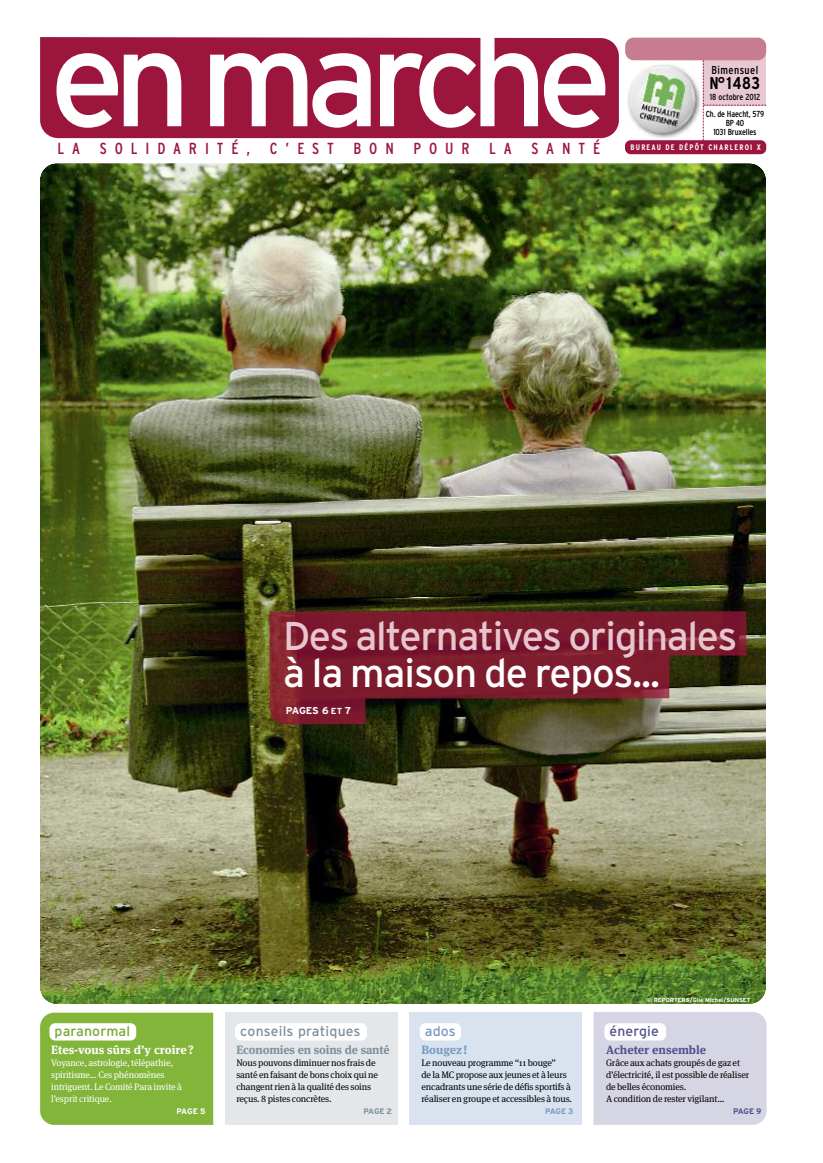
<style>
.page{position:relative;width:823px;height:1163px;background:#fff}
.page>*{position:absolute;margin:0;border:0;box-sizing:border-box;transform-origin:0 0}
.t1{font:136.3px "Interstate";letter-spacing:-.085em;color:#fff}
.t2{font:40px "Interstate";letter-spacing:-.035em;color:#e6c5cf}
.t3{font:40px "Interstate";letter-spacing:-.025em;color:#fff}
.t4{font:700 condensed 17.1px "Interstate";color:#000}
.t5{font:condensed 16px "Interstate";letter-spacing:.495em;color:#9b153d}
.t6{font:14px "Interstate";letter-spacing:.015em;color:#7e909c}
.t7{font:14px "Interstate";letter-spacing:.015em;color:#79a836}
.t8{font:14px "Interstate";letter-spacing:.015em;color:#53518c}
.t9{font:14px "Interstate";color:#789abf}
.t10{font:700 12px "Meta Serif";color:#fff}
.t11{font:700 12px "Meta Serif";letter-spacing:-.01em;color:#7e909c}
.t12{font:700 12px "Meta Serif";color:#53518c}
.t13{font:700 12px "Meta Serif";color:#789abf}
.t14{font:condensed 11.5px "Interstate";letter-spacing:.035em;color:#000}
.t15{font:700 10px "Interstate";letter-spacing:-.025em;color:#fff}
.t16{font:9.4px/12px "Meta Serif";letter-spacing:-.015em;color:#000}
.t17{font:9.4px/12px "Meta Serif";letter-spacing:-.015em;color:#fff}
.t18{font:condensed 8.7px/17px "Interstate";letter-spacing:-.015em;color:#000;text-align:center}
.t19{font:700 condensed 8px "Interstate";letter-spacing:.145em;color:#fff}
.t20{font:700 8px "Interstate";color:#fff}
.t21{font:700 8px "Interstate";color:#7e909c}
.t22{font:700 8px "Interstate";color:#789abf}
.t23{font:700 8px "Interstate";color:#53518c}
.t24{font:700 5.8px "Interstate";letter-spacing:.005em;color:#fff}
.s1{font-size:8.7px}
</style>
<div class="page">
<img style="left:40px;top:163px;width:725px;height:841px;border-radius:17px">
<div style="left:40px;top:1012px;width:173px;height:112px;background:#82b53a"></div>
<div style="left:224px;top:1012px;width:173px;height:112px;background:#e3e7e9"></div>
<div style="left:409px;top:1012px;width:172px;height:112px;background:#d8e3ef"></div>
<div style="left:593px;top:1012px;width:173px;height:112px;background:#d6d5e3"></div>
<div style="left:49px;top:1023px;width:87px;height:17px;background:#fff;border-radius:6px"></div>
<div style="left:235px;top:1023px;width:131px;height:17px;background:#fff;border-radius:6px"></div>
<div style="left:419px;top:1023px;width:42px;height:17px;background:#fff;border-radius:6px"></div>
<div style="left:604px;top:1023px;width:61px;height:17px;background:#fff;border-radius:6px"></div>
<div style="left:624px;top:140px;width:141px;height:14px;background:#9b153d;border-radius:6px"></div>
<img style="left:627px;top:64px;width:74px;height:74px">
<div style="left:40px;top:37px;width:578px;height:101px;background:#9b153d"></div>
<div style="left:625px;top:38px;width:140px;height:22px;background:#c77c92;border-radius:9px"></div>
<svg style="left:702px;top:60px;width:63px;height:80px"></svg>
<img style="left:269px;top:611px;width:477px;height:113px">
<h1 class="t1" style="left:49px;top:-1px;width:564px">enmarche</h1>
<h3 class="t5" style="left:58px;top:139px;width:544px">LA SOLIDARITÉ, C’EST BON POUR LA SANTÉ</h3>
<p class="t14" style="left:711px;top:63px;width:48px">Bimensuel</p>
<h3 class="t4" style="left:709px;top:73px;width:52px">N°1483</h3>
<p class="t18" style="left:705px;top:88px;width:60px">18 octobre 2012<br>Ch. de Haecht, 579</p>
<p class="t18" style="left:713px;top:118px;width:45px;line-height:9px">BP 40<br>1031 Bruxelles</p>
<p class="t19" style="left:630px;top:142px;width:132px">BUREAU DE DÉPÔT CHARLEROI X</p>
<h2 class="t2" style="left:283px;top:613px;width:455px">Des alternatives originales</h2>
<h2 class="t3" style="left:283px;top:649px;width:378px">à la maison de repos...</h2>
<p class="t15" style="left:286px;top:705px;width:67px">PAGES 6 <span class="s1">ET</span> 7</p>
<h3 class="t7" style="left:55px;top:1023px;width:77px">paranormal</h3>
<p class="t10" style="left:51px;top:1044px;width:144px">Etes-vous sûrs d’y croire?</p>
<p class="t17" style="left:51px;top:1057px;width:132px">Voyance, astrologie, télépathie, spiritisme… Ces phénomènes intriguent. Le Comité Para invite à l’esprit critique.</p>
<p class="t20" style="left:176px;top:1106px;width:30px">PAGE 5</p>
<h3 class="t6" style="left:240px;top:1023px;width:122px">conseils pratiques</h3>
<p class="t11" style="left:236px;top:1044px;width:155px">Economies en soins de santé</p>
<p class="t16" style="left:236px;top:1057px;width:143px">Nous pouvons diminuer nos frais de santé en faisant de bons choix qui ne changent rien à la qualité des soins reçus. 8 pistes concrètes.</p>
<p class="t21" style="left:363px;top:1106px;width:30px">PAGE 2</p>
<h3 class="t9" style="left:424px;top:1023px;width:33px">ados</h3>
<p class="t13" style="left:421px;top:1044px;width:47px">Bougez!</p>
<p class="t16" style="left:421px;top:1057px;width:152px">Le nouveau programme “11 bouge”<br>de la MC propose aux jeunes et à leurs encadrants une série de défis sportifs à réaliser en groupe et accessibles à tous.</p>
<p class="t22" style="left:544px;top:1106px;width:30px">PAGE 3</p>
<p class="t24" style="left:646px;top:996px;width:105px">© REPORTERS/Gile Michel/SUNSET</p>
<h3 class="t8" style="left:609px;top:1023px;width:51px">énergie</h3>
<p class="t12" style="left:605px;top:1044px;width:102px">Acheter ensemble</p>
<p class="t16" style="left:605px;top:1057px;width:144px">Grâce aux achats groupés de gaz et d’électricité, il est possible de réaliser de belles économies.<br>A condition de rester vigilant…</p>
<p class="t23" style="left:732px;top:1106px;width:30px">PAGE 9</p>
</div>
